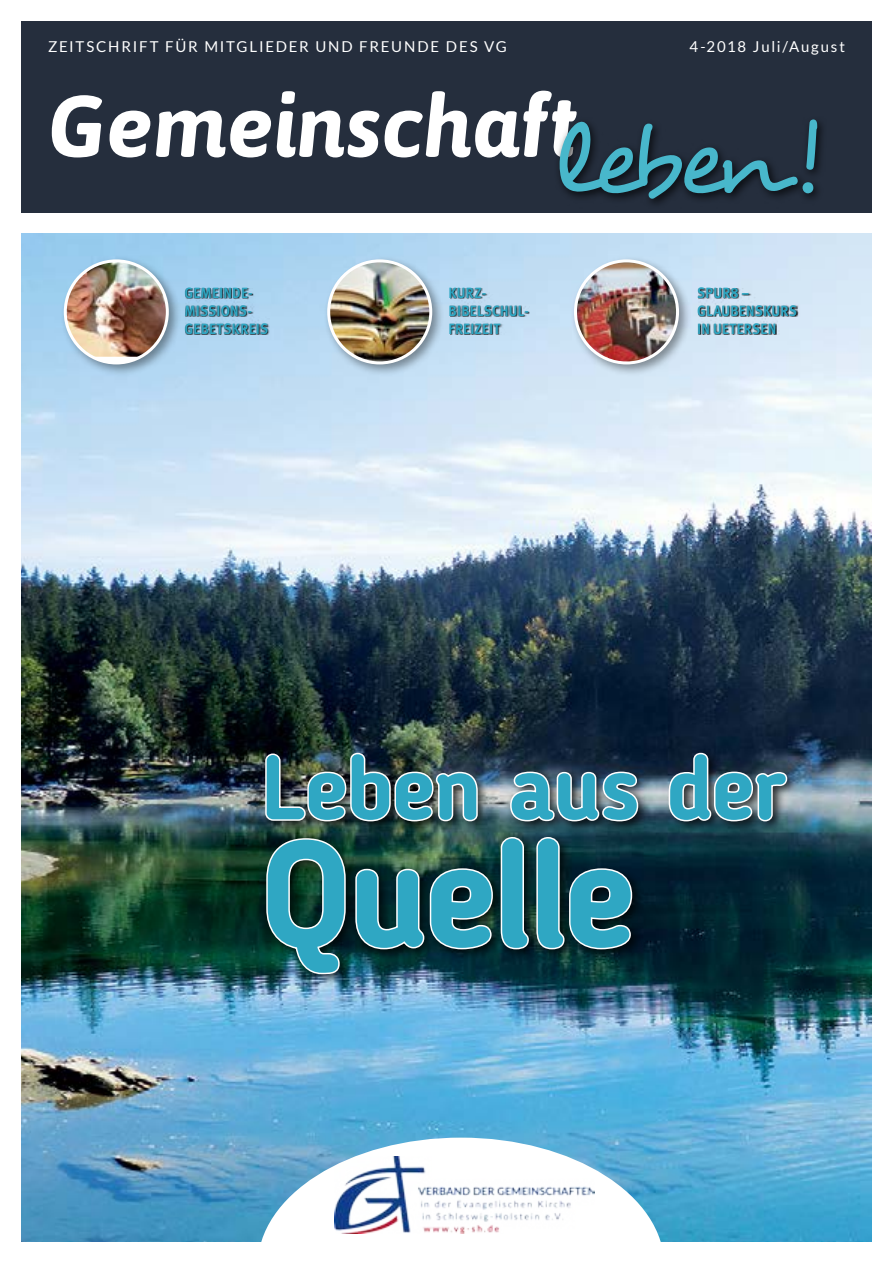
<style>
.page{position:relative;width:893px;height:1263px;background:#fff}
.page>*{position:absolute;margin:0;border:0;box-sizing:border-box;transform-origin:0 0}
.t1{font:700 150px "Blogger Sans";letter-spacing:-.025em;color:#2fa7c3}
.t2{font:105px "Desyrel";letter-spacing:-.105em;color:#48b7cb}
.t3{font:700 90px "Blogger Sans";letter-spacing:-.015em;color:#2fa7c3}
.t4{font:italic 700 87px "Asap";color:#fff}
.t5{font:700 15px/18px "Meta Corr";letter-spacing:.01em;color:#2fa7c3;scale:.9 1}
.t6{font:15px "Lato";letter-spacing:.12em;color:#fff}
</style>
<div class="page">
<img style="left:21px;top:234px;width:851px;height:1008px">
<div style="left:21px;top:21px;width:851px;height:192px;background:#252e3d"></div>
<svg style="left:258px;top:1137px;width:406px;height:105px"></svg>
<img style="left:334px;top:1157px;width:261px;height:77px">
<div style="left:554px;top:116px;width:274px;height:94px;background:#000;opacity:.75"></div>
<div style="left:60px;top:256px;width:122px;height:121px;background:#000;opacity:.4"></div>
<img style="left:65px;top:261px;width:102px;height:96px">
<div style="left:64px;top:259px;width:105px;height:105px;border:3px solid #fff;border-radius:50%"></div>
<div style="left:323px;top:256px;width:122px;height:121px;background:#000;opacity:.4"></div>
<img style="left:329px;top:261px;width:102px;height:102px;border-radius:51px">
<div style="left:327px;top:259px;width:105px;height:105px;border:3px solid #fff;border-radius:50%"></div>
<div style="left:570px;top:256px;width:122px;height:121px;background:#000;opacity:.4"></div>
<img style="left:575px;top:261px;width:102px;height:102px;border-radius:51px">
<div style="left:574px;top:259px;width:105px;height:105px;border:3px solid #fff;border-radius:50%"></div>
<div style="left:186px;top:288px;width:84px;height:47px;background:#000;opacity:.95"></div>
<div style="left:450px;top:288px;width:79px;height:47px;background:#000;opacity:.95"></div>
<div style="left:698px;top:288px;width:101px;height:47px;background:#000;opacity:.95"></div>
<div style="left:261px;top:749px;width:538px;height:237px;background:#000;opacity:.75"></div>
<img style="left:264px;top:751px;width:215px;height:72px">
<svg style="left:509px;top:770px;width:131px;height:53px"></svg>
<svg style="left:667px;top:751px;width:122px;height:72px"></svg>
<img style="left:265px;top:837px;width:82px;height:139px">
<svg style="left:354px;top:835px;width:280px;height:116px;background:#324747"></svg>
<p class="t6" style="left:48px;top:38px;width:460px">ZEITSCHRIFT FÜR MITGLIEDER UND FREUNDE DES VG</p>
<p class="t6" style="left:690px;top:38px;width:157px">4-2018 Juli/August</p>
<h3 class="t4" style="left:48px;top:68px;width:532px">Gemeinschaft</h3>
<h2 class="t2" style="left:549px;top:97px;width:273px">leben!</h2>
<p class="t5" style="left:184px;top:283px;width:95px">GEMEINDE-<br>MISSIONS-<br>GEBETSKREIS</p>
<p class="t5" style="left:449px;top:283px;width:91px">KURZ-<br>BIBELSCHUL-<br>FREIZEIT</p>
<p class="t5" style="left:697px;top:283px;width:113px">SPUR8 –<br>GLAUBENSKURS<br>IN UETERSEN</p>
<h3 class="t3" style="left:261px;top:733px;width:527px">Leben aus der</h3>
<h1 class="t1" style="left:261px;top:804px;width:376px">Quelle</h1>
</div>
